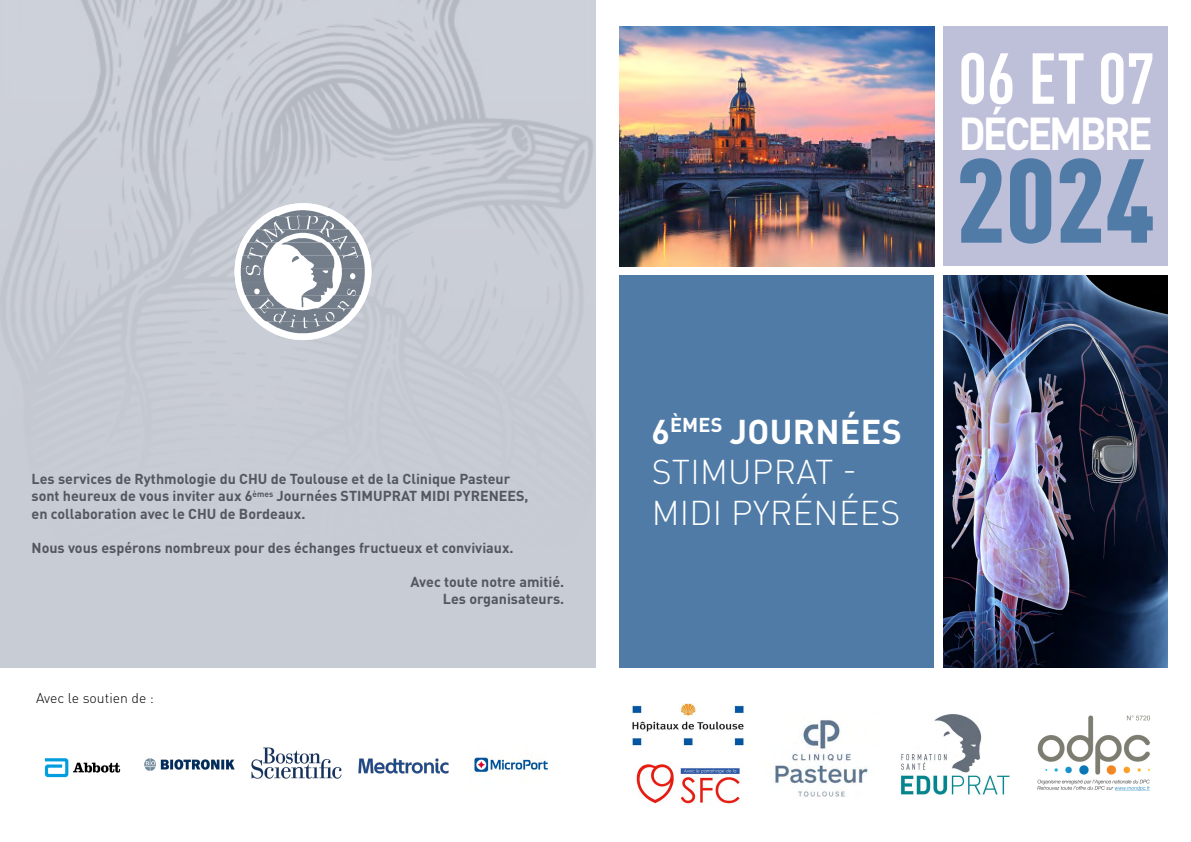
<style>
.page{position:relative;width:1191px;height:842px;background:#fff}
.page>*{position:absolute;margin:0;border:0;box-sizing:border-box;transform-origin:0 0}
.t1{font:900 condensed 117.2px "DINOT";color:#507ba7}
.t2{font:700 condensed 70.9px "DINOT";color:#fff}
.t3{font:700 45.6px "DINOT";letter-spacing:-.07em;color:#fff;scale:.9 1}
.t4{font:300 34px/40.8px "DINOT";letter-spacing:.01em;color:#fff}
.t5{font:700 14.3px "DINOT";color:#54575d}
.cursus_titre{font:300 14px "DINOT";color:#000}
.s1{font-weight:700}
</style>
<div class="page">
<img style="left:1px;top:0;width:595px;height:668px">
<img style="left:943px;top:275px;width:225px;height:393px">
<img style="left:619px;top:26px;width:315px;height:240px">
<div style="left:943px;top:26px;width:225px;height:240px;background:#bebfd9"></div>
<div style="left:619px;top:275px;width:315px;height:393px;background:#507ba7"></div>
<img style="left:263px;top:203px;width:80px;height:13px">
<img style="left:249px;top:216px;width:108px;height:13px">
<img style="left:241px;top:229px;width:124px;height:13px">
<img style="left:236px;top:242px;width:133px;height:14px">
<img style="left:234px;top:256px;width:137px;height:39px">
<img style="left:239px;top:295px;width:128px;height:13px">
<img style="left:245px;top:308px;width:116px;height:14px">
<img style="left:256px;top:322px;width:94px;height:13px">
<img style="left:276px;top:335px;width:53px;height:5px">
<img style="left:900px;top:714px;width:110px;height:81px">
<img style="left:775px;top:720px;width:94px;height:77px">
<img style="left:631px;top:704px;width:113px;height:42px">
<img style="left:636px;top:764px;width:104px;height:40px">
<img style="left:1037px;top:715px;width:114px;height:76px">
<img style="left:44px;top:758px;width:77px;height:20px">
<img style="left:145px;top:758px;width:90px;height:13px">
<img style="left:252px;top:748px;width:90px;height:31px">
<img style="left:359px;top:758px;width:90px;height:16px">
<img style="left:474px;top:757px;width:74px;height:15px">
<p class="t5" style="left:32px;top:470px;width:480px">Les services de Rythmologie du CHU de Toulouse et de la Clinique Pasteur</p>
<p class="t5" style="left:32px;top:487px;width:498px">sont heureux de vous inviter aux 6<sup>èmes</sup> Journées STIMUPRAT MIDI PYRENEES,</p>
<p class="t5" style="left:32px;top:504px;width:275px">en collaboration avec le CHU de Bordeaux.</p>
<p class="t5" style="left:32px;top:538px;width:483px">Nous vous espérons nombreux pour des échanges fructueux et conviviaux.</p>
<p class="t5" style="left:410px;top:573px;width:155px">Avec toute notre amitié.</p>
<p class="t5" style="left:443px;top:590px;width:123px">Les organisateurs.</p>
<p class="cursus_titre" style="left:36px;top:689px;width:120px">Avec le soutien de :</p>
<p class="t2" style="left:958px;top:36px;width:198px">06 ET 07</p>
<p class="t3" style="left:958px;top:103px;width:217px">DÉCEMBRE</p>
<p class="t1" style="left:956px;top:128px;width:200px">2024</p>
<p class="t4" style="left:651px;top:411px;width:252px"><span class="s1">6</span><sup>ÈMES</sup> <span class="s1">JOURNÉES<br></span>STIMUPRAT -<br>MIDI PYRÉNÉES</p>
</div>
